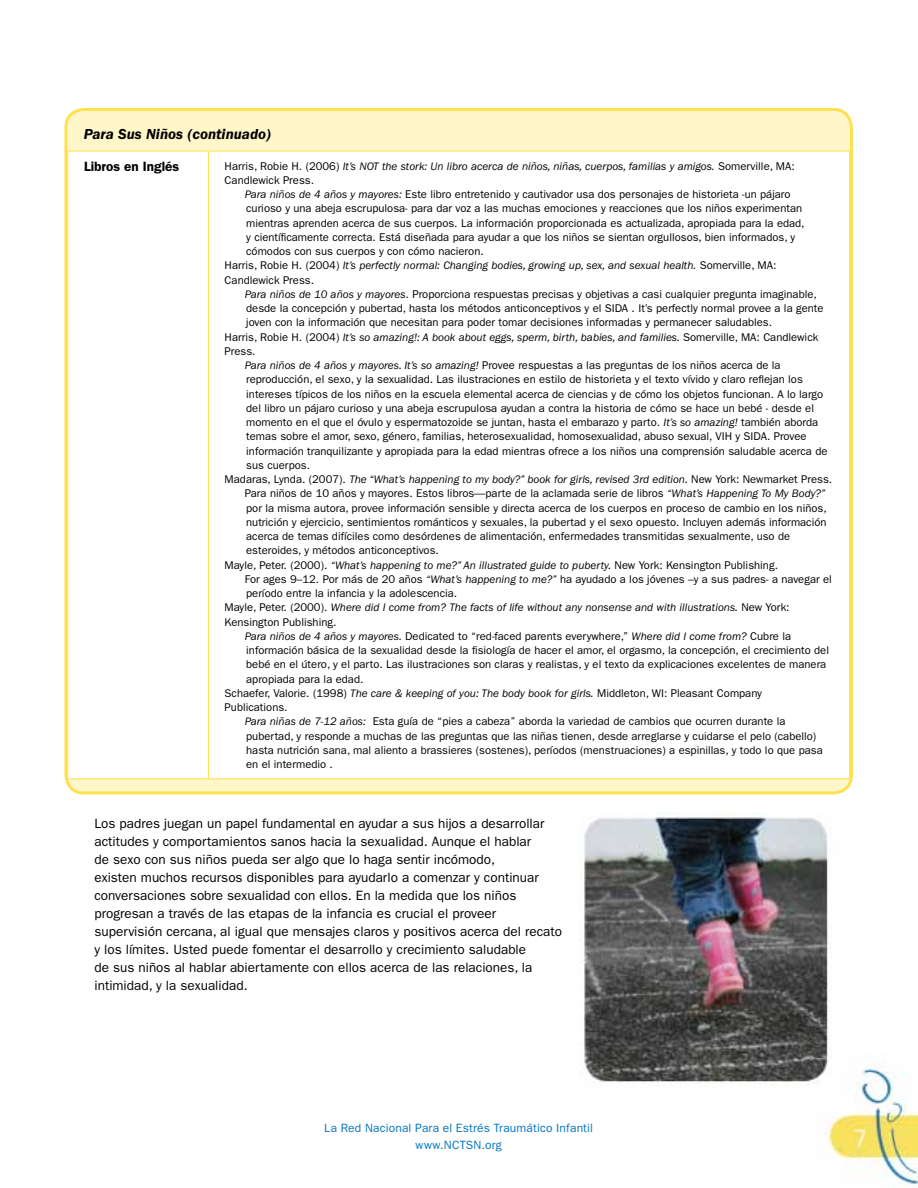
<style>
.page{position:relative;width:918px;height:1188px;background:#fff}
.page>*{position:absolute;margin:0;border:0;box-sizing:border-box;transform-origin:0 0}
.t1{font:italic 600 15px "ITC Franklin Gothic Std";color:#000}
.t2{font:13.5px/18px "ITC Franklin Gothic Std";color:#000}
.t3{font:600 13.5px "ITC Franklin Gothic Std";color:#000}
.t4{font:12px/16.5px "ITC Franklin Gothic Std";letter-spacing:.015em;color:#0076c0;text-align:center}
.t5{font:11.25px "ITC Franklin Gothic Std";color:#000}
.t6{font:italic 11.25px/14.2px "ITC Franklin Gothic Std";color:#000}
.s1{font-style:normal}
.s2{font-style:italic}
</style>
<div class="page">
<img style="left:826px;top:1063px;width:92px;height:125px">
<div style="left:66px;top:109px;width:785px;height:684px;background:#fff6ca;border-radius:18px"></div>
<div style="left:69px;top:152px;width:780px;height:626px;background:#fff"></div>
<hr style="left:67px;top:151px;width:141px;height:1px;background:#ffe14f">
<hr style="left:208px;top:151px;width:642px;height:1px;background:#ffe14f">
<hr style="left:208px;top:151px;width:1px;height:627px;background:#ffe14f">
<hr style="left:67px;top:778px;width:141px;height:1px;background:#ffe14f">
<hr style="left:208px;top:778px;width:642px;height:1px;background:#ffe14f">
<div style="left:64px;top:108px;width:789px;height:686px;border:3px solid #ffe14f;border-radius:18px"></div>
<img style="left:582px;top:812px;width:255px;height:275px">
<h1 class="t1" style="left:84px;top:126px;width:189px">Para Sus Niños (continuado)</h1>
<p class="t3" style="left:84px;top:158px;width:97px">Libros en Inglés</p>
<p class="t6" style="left:225px;top:159px;width:572px"><span class="s1">Harris, Robie H. (2006)</span> It’s NOT the stork: Un libro acerca de niños, niñas, cuerpos, familias y amigos. <span class="s1">Somerville, MA:<br>Candlewick Press.</span></p>
<p class="t5" style="left:245px;top:188px;width:547px"><span class="s2">Para niños de 4 años y mayores:</span> Este libro entretenido y cautivador usa dos personajes de historieta -un pájaro</p>
<p class="t5" style="left:246px;top:202px;width:557px">curioso y una abeja escrupulosa- para dar voz a las muchas emociones y reacciones que los niños experimentan</p>
<p class="t5" style="left:246px;top:216px;width:560px">mientras aprenden acerca de sus cuerpos. La información proporcionada es actualizada, apropiada para la edad,</p>
<p class="t5" style="left:246px;top:231px;width:551px">y científicamente correcta. Está diseñada para ayudar a que los niños se sientan orgullosos, bien informados, y</p>
<p class="t5" style="left:246px;top:245px;width:239px">cómodos con sus cuerpos y con cómo nacieron.</p>
<p class="t6" style="left:225px;top:259px;width:553px"><span class="s1">Harris, Robie H. (2004)</span> It’s perfectly normal: Changing bodies, growing up, sex, and sexual health. <span class="s1">Somerville, MA:</span></p>
<p class="t5" style="left:225px;top:273px;width:91px">Candlewick Press.</p>
<p class="t5" style="left:245px;top:288px;width:574px"><span class="s2">Para niños de 10 años y mayores</span>. Proporciona respuestas precisas y objetivas a casi cualquier pregunta imaginable,</p>
<p class="t5" style="left:246px;top:302px;width:579px">desde la concepción y pubertad, hasta los métodos anticonceptivos y el SIDA . It’s perfectly normal provee a la gente</p>
<p class="t5" style="left:246px;top:316px;width:527px">joven con la información que necesitan para poder tomar decisiones informadas y permanecer saludables.</p>
<p class="t6" style="left:225px;top:330px;width:595px"><span class="s1">Harris, Robie H. (2004)</span> It’s so amazing!: A book about eggs, sperm, birth, babies, and families. <span class="s1">Somerville, MA: Candlewick</span></p>
<p class="t5" style="left:225px;top:345px;width:33px">Press.</p>
<p class="t5" style="left:245px;top:359px;width:537px"><span class="s2">Para niños de 4 años y mayores. It’s so amazing!</span> Provee respuestas a las preguntas de los niños acerca de la</p>
<p class="t5" style="left:246px;top:373px;width:558px">reproducción, el sexo, y la sexualidad. Las ilustraciones en estilo de historieta y el texto vívido y claro reflejan los</p>
<p class="t5" style="left:246px;top:387px;width:579px">intereses típicos de los niños en la escuela elemental acerca de ciencias y de cómo los objetos funcionan. A lo largo</p>
<p class="t5" style="left:246px;top:402px;width:569px">del libro un pájaro curioso y una abeja escrupulosa ayudan a contra la historia de cómo se hace un bebé - desde el</p>
<p class="t5" style="left:246px;top:416px;width:574px">momento en el que el óvulo y espermatozoide se juntan, hasta el embarazo y parto. <span class="s2">It’s so amazing!</span> también aborda</p>
<p class="t5" style="left:246px;top:430px;width:562px">temas sobre el amor, sexo, género, familias, heterosexualidad, homosexualidad, abuso sexual, VIH y SIDA. Provee</p>
<p class="t5" style="left:246px;top:444px;width:583px">información tranquilizante y apropiada para la edad mientras ofrece a los niños una comprensión saludable acerca de</p>
<p class="t5" style="left:246px;top:459px;width:65px">sus cuerpos.</p>
<p class="t6" style="left:225px;top:472px;width:609px"><span class="s1">Madaras, Lynda. (2007).</span> The “What’s happening to my body?” book for girls, revised 3rd edition. <span class="s1">New York: Newmarket Press.</span></p>
<p class="t5" style="left:245px;top:487px;width:582px">Para niños de 10 años y mayores. Estos libros—parte de la aclamada serie de libros <span class="s2">“What’s Happening To My Body?”</span></p>
<p class="t5" style="left:246px;top:501px;width:582px">por la misma autora, provee información sensible y directa acerca de los cuerpos en proceso de cambio en los niños,</p>
<p class="t5" style="left:246px;top:516px;width:582px">nutrición y ejercicio, sentimientos románticos y sexuales, la pubertad y el sexo opuesto. Incluyen además información</p>
<p class="t5" style="left:246px;top:530px;width:545px">acerca de temas difíciles como desórdenes de alimentación, enfermedades transmitidas sexualmente, uso de</p>
<p class="t5" style="left:246px;top:544px;width:194px">esteroides, y métodos anticonceptivos.</p>
<p class="t6" style="left:225px;top:558px;width:555px"><span class="s1">Mayle, Peter. (2000).</span> “What’s happening to me?” An illustrated guide to puberty. <span class="s1">New York: Kensington Publishing.</span></p>
<p class="t5" style="left:245px;top:573px;width:588px">For ages 9–12. Por más de 20 años <span class="s2">“What’s happening to me?”</span> ha ayudado a los jóvenes –y a sus padres- a navegar el</p>
<p class="t5" style="left:246px;top:587px;width:213px">período entre la infancia y la adolescencia.</p>
<p class="t6" style="left:225px;top:601px;width:567px"><span class="s1">Mayle, Peter. (2000).</span> Where did I come from? The facts of life without any nonsense and with illustrations. <span class="s1">New York:</span></p>
<p class="t5" style="left:225px;top:615px;width:113px">Kensington Publishing.</p>
<p class="t5" style="left:245px;top:630px;width:548px"><span class="s2">Para niños de 4 años y mayores.</span> Dedicated to “red-faced parents everywhere,” <span class="s2">Where did I come from?</span> Cubre la</p>
<p class="t5" style="left:246px;top:644px;width:584px">información básica de la sexualidad desde la fisiología de hacer el amor, el orgasmo, la concepción, el crecimiento del</p>
<p class="t5" style="left:246px;top:658px;width:582px">bebé en el útero, y el parto. Las ilustraciones son claras y realistas, y el texto da explicaciones excelentes de manera</p>
<p class="t5" style="left:246px;top:672px;width:119px">apropiada para la edad.</p>
<p class="t5" style="left:225px;top:687px;width:539px">Schaefer, Valorie. (1998) <span class="s2">The care &amp; keeping of you: The body book for girls.</span> Middleton, WI: Pleasant Company</p>
<p class="t5" style="left:225px;top:701px;width:64px">Publications.</p>
<p class="t5" style="left:245px;top:715px;width:542px"><span class="s2">Para niñas de 7-12 años:</span> Esta guía de “pies a cabeza” aborda la variedad de cambios que ocurren durante la</p>
<p class="t5" style="left:246px;top:729px;width:572px">pubertad, y responde a muchas de las preguntas que las niñas tienen, desde arreglarse y cuidarse el pelo (cabello)</p>
<p class="t5" style="left:246px;top:744px;width:578px">hasta nutrición sana, mal aliento a brassieres (sostenes), períodos (menstruaciones) a espinillas, y todo lo que pasa</p>
<p class="t5" style="left:246px;top:758px;width:88px">en el intermedio .</p>
<p class="t2" style="left:94px;top:814px;width:469px">Los padres juegan un papel fundamental en ayudar a sus hijos a desarrollar actitudes y comportamientos sanos hacia la sexualidad. Aunque el hablar<br>de sexo con sus niños pueda ser algo que lo haga sentir incómodo,<br>existen muchos recursos disponibles para ayudarlo a comenzar y continuar conversaciones sobre sexualidad con ellos. En la medida que los niños progresan a través de las etapas de la infancia es crucial el proveer supervisión cercana, al igual que mensajes claros y positivos acerca del recato y los límites. Usted puede fomentar el desarrollo y crecimiento saludable<br>de sus niños al hablar abiertamente con ellos acerca de las relaciones, la intimidad, y la sexualidad.</p>
<p class="t4" style="left:324px;top:1120px;width:270px">La Red Nacional Para el Estrés Traumático Infantil www.NCTSN.org</p>
</div>
